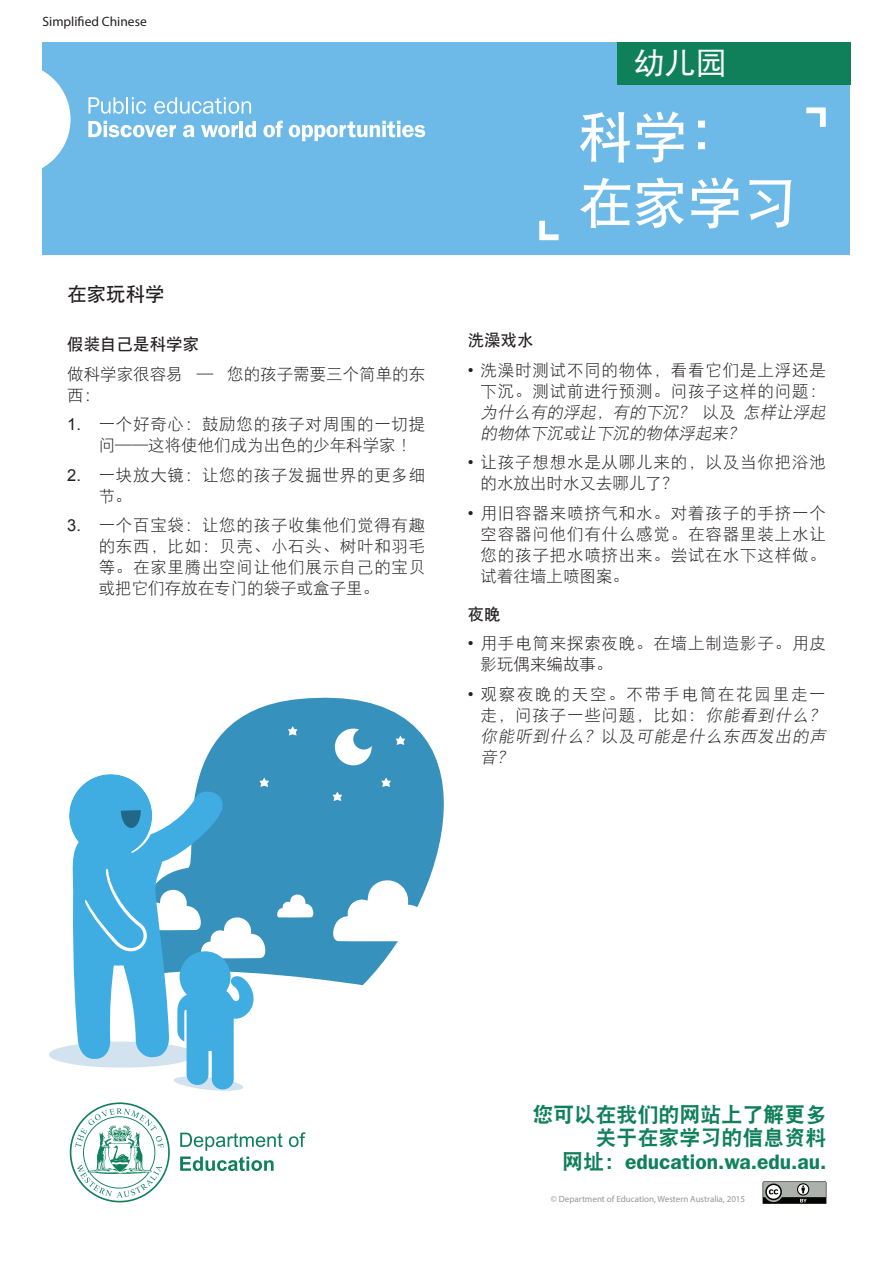
<style>
.page{position:relative;width:893px;height:1263px;background:#fff}
.page>*{position:absolute;margin:0;border:0;box-sizing:border-box;transform-origin:0 0}
.t1{font:54.9px "DFP Hei W7";color:#fff}
.t2{font:31.05px "Sim Hei";color:#fff}
.t3{font:21px/23.5px "DFP Hei W9";color:#10805a;text-align:right}
.t4{font:600 21px "ITC Franklin Gothic Std";color:#10805a}
.t5{font:19.5px "DFP Hei W7";color:#231f20}
.t6{font:16.5px/21px "DFP Hei W3";letter-spacing:.045em;color:#231f20}
.t7{font:16.5px/21px "DFP Hei W3";letter-spacing:.105em;color:#231f20}
.t8{font:16.5px/21px "DFP Hei W3";color:#231f20}
.t9{font:16.5px "DFP Hei W7";color:#231f20}
.t10{font:13.5px "Myriad Pro";color:#231f20}
.t11{font:9px "Myriad Pro";color:#939598}
.s1{font-family:"Arial"}
.s2{font-style:italic}
.s3{font-family:"DFP Hei W9";font-weight:400}
</style>
<div class="page">
<div style="left:43px;top:43px;width:807px;height:212px;background:#6db9e7"></div>
<svg style="left:42px;top:63px;width:29px;height:112px"></svg>
<svg style="left:88px;top:97px;width:58px;height:17px"></svg>
<svg style="left:154px;top:97px;width:97px;height:17px"></svg>
<svg style="left:88px;top:121px;width:88px;height:16px"></svg>
<svg style="left:183px;top:125px;width:11px;height:12px"></svg>
<svg style="left:201px;top:125px;width:37px;height:12px"></svg>
<hr style="left:240px;top:121px;width:3px;height:16px;background:#fff">
<svg style="left:245px;top:121px;width:11px;height:16px"></svg>
<svg style="left:263px;top:121px;width:20px;height:16px"></svg>
<svg style="left:289px;top:121px;width:136px;height:20px"></svg>
<div style="left:617px;top:43px;width:233px;height:42px;background:#10805a"></div>
<svg style="left:70px;top:1102px;width:100px;height:100px"></svg>
<svg style="left:289px;top:1132px;width:16px;height:15px"></svg>
<svg style="left:180px;top:1132px;width:103px;height:39px"></svg>
<svg style="left:763px;top:1181px;width:63px;height:23px"></svg>
<svg style="left:539px;top:221px;width:20px;height:19px"></svg>
<svg style="left:806px;top:107px;width:20px;height:20px"></svg>
<svg style="left:200px;top:697px;width:244px;height:288px;fill:#3691bd"></svg>
<svg style="left:276px;top:894px;width:39px;height:23px"></svg>
<svg style="left:331px;top:878px;width:102px;height:63px"></svg>
<div style="left:49px;top:1041px;width:146px;height:26px;background:#d2e2ef;border-radius:50%"></div>
<svg style="left:335px;top:729px;width:37px;height:36px"></svg>
<svg style="left:288px;top:726px;width:10px;height:9px"></svg>
<svg style="left:332px;top:791px;width:10px;height:10px"></svg>
<svg style="left:396px;top:735px;width:9px;height:10px"></svg>
<svg style="left:381px;top:777px;width:10px;height:10px"></svg>
<svg style="left:67px;top:772px;width:202px;height:319px"></svg>
<p class="t10" style="left:43px;top:13px;width:106px">Simplified Chinese</p>
<p class="t5" style="left:67px;top:284px;width:99px">在家玩科学</p>
<p class="t9" style="left:67px;top:336px;width:133px">假装自己是科学家</p>
<p class="t8" style="left:67px;top:363px;width:359px">做科学家很容易 — 您的孩子需要三个简单的东西：</p>
<p class="t6" style="left:99px;top:414px;width:328px;text-indent:-32px"><span class="s1">1.</span> 一个好奇心：鼓励您的孩子对周围的一切提问——这将使他们成为出色的少年科学家！</p>
<p class="t6" style="left:99px;top:464px;width:328px;text-indent:-32px"><span class="s1">2.</span> 一块放大镜：让您的孩子发掘世界的更多细节。</p>
<p class="t6" style="left:99px;top:515px;width:328px;text-align:justify;text-indent:-32px"><span class="s1">3.</span> 一个百宝袋：让您的孩子收集他们觉得有趣的东西，比如：贝壳、小石头、树叶和羽毛等。在家里腾出空间让他们展示自己的宝贝或把它们存放在专门的袋子或盒子里。</p>
<h2 class="t2" style="left:634px;top:48px;width:95px">幼儿园</h2>
<p class="t1" style="left:578px;top:109px;width:166px">科学：</p>
<p class="t1" style="left:578px;top:175px;width:221px">在家学习</p>
<p class="t9" style="left:468px;top:332px;width:67px">洗澡戏水</p>
<p class="t6" style="left:480px;top:359px;width:350px;text-indent:-13px"><span class="s1">•</span> 洗澡时测试不同的物体，看看它们是上浮还是下沉。测试前进行预测。问孩子这样的问题：<span class="s2">为什么有的浮起，有的下沉？</span> 以及 <span class="s2">怎样让浮起的物体下沉或让下沉的物体浮起来？</span></p>
<p class="t6" style="left:480px;top:452px;width:347px;text-indent:-13px"><span class="s1">•</span> 让孩子想想水是从哪儿来的，以及当你把浴池的水放出时水又去哪儿了？</p>
<p class="t6" style="left:480px;top:502px;width:347px;text-align:justify;text-indent:-13px"><span class="s1">•</span> 用旧容器来喷挤气和水。对着孩子的手挤一个空容器问他们有什么感觉。在容器里装上水让您的孩子把水喷挤出来。尝试在水下这样做。试着往墙上喷图案。</p>
<p class="t9" style="left:468px;top:605px;width:34px">夜晚</p>
<p class="t6" style="left:480px;top:633px;width:347px;text-indent:-13px"><span class="s1">•</span> 用手电筒来探索夜晚。在墙上制造影子。用皮影玩偶来编故事。</p>
<p class="t7" style="left:480px;top:683px;width:350px;text-indent:-13px"><span class="s1">•</span> 观察夜晚的天空。不带手电筒在花园里走一走，问孩子一些问题，比如：<span class="s2">你能看到什么？你能听到什么？</span>以及<span class="s2">可能是什么东西发出的声音？</span></p>
<p class="t3" style="left:532px;top:1102px;width:295px">您可以在我们的网站上了解更多关于在家学习的信息资料</p>
<p class="t4" style="left:562px;top:1149px;width:266px"><span class="s3">网址：</span>education.wa.edu.au.</p>
<p class="t11" style="left:551px;top:1193px;width:196px">© Department of Education, Western Australia, 2015</p>
</div>
